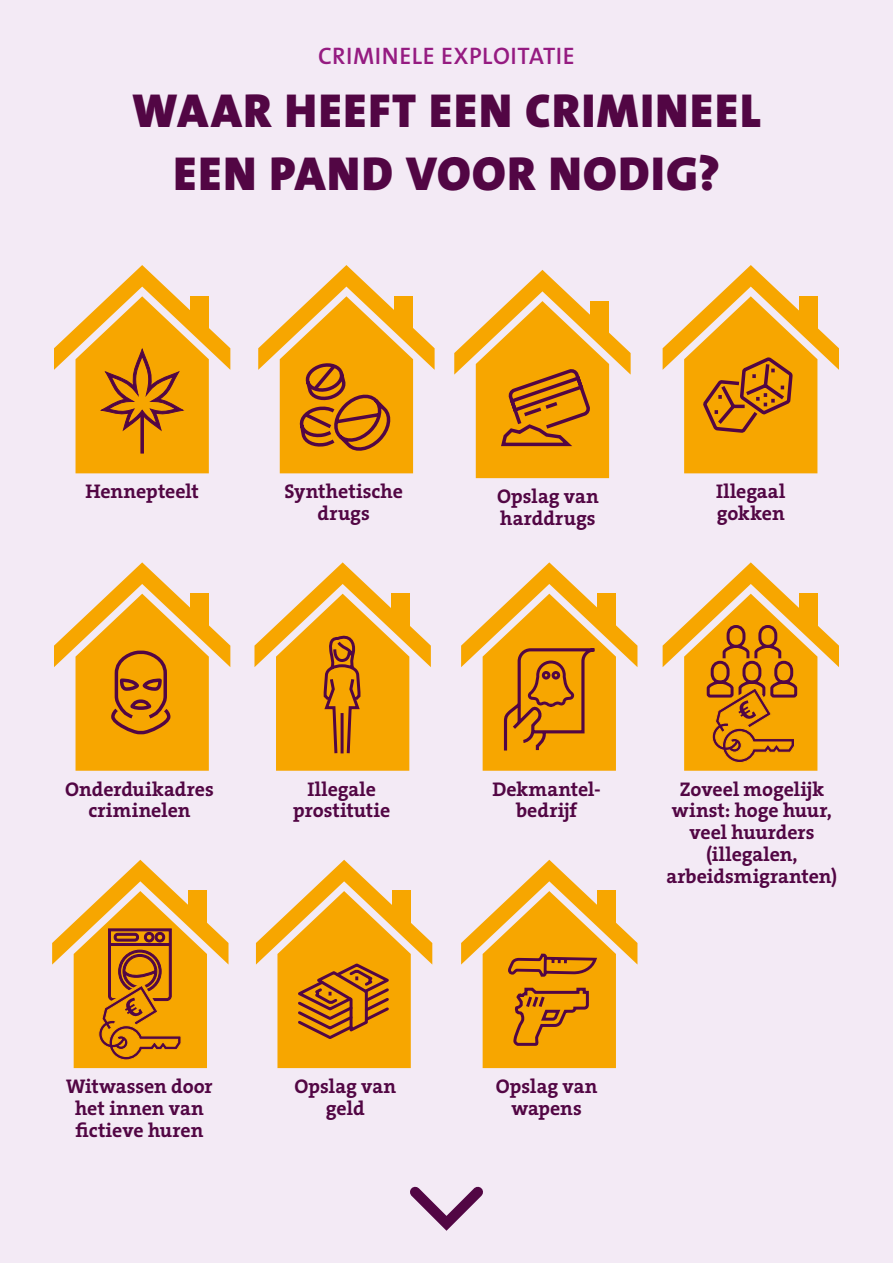
<style>
.page{position:relative;width:893px;height:1263px;background:#f3eaf5}
.page>*{position:absolute;margin:0;border:0;box-sizing:border-box;transform-origin:0 0}
.t1{font:900 48px/63px "The Sans";letter-spacing:.035em;color:#520644;text-align:center}
.t2{font:600 24px "The Sans";letter-spacing:.025em;color:#951b81}
.t3{font:700 19.95px/21.9px "The Serif B W7";color:#520644;text-align:center}
</style>
<div class="page">
<svg style="left:254px;top:562px;width:177px;height:209px"></svg>
<svg style="left:663px;top:562px;width:176px;height:209px"></svg>
<svg style="left:52px;top:860px;width:176px;height:208px"></svg>
<svg style="left:54px;top:265px;width:176px;height:208px"></svg>
<svg style="left:258px;top:265px;width:177px;height:208px"></svg>
<svg style="left:663px;top:265px;width:176px;height:209px"></svg>
<svg style="left:454px;top:270px;width:177px;height:208px"></svg>
<svg style="left:54px;top:562px;width:176px;height:209px"></svg>
<svg style="left:256px;top:860px;width:176px;height:208px"></svg>
<svg style="left:461px;top:562px;width:176px;height:506px"></svg>
<svg style="left:410px;top:1186px;width:73px;height:45px"></svg>
<p class="t2" style="left:318px;top:36px;width:258px">CRIMINELE EXPLOITATIE</p>
<h1 class="t1" style="left:132px;top:79px;width:630px">WAAR HEEFT EEN CRIMINEEL<br>EEN PAND VOOR NODIG?</h1>
<p class="t3" style="left:85px;top:480px;width:115px">Hennepteelt</p>
<p class="t3" style="left:284px;top:480px;width:120px">Synthetische drugs</p>
<p class="t3" style="left:716px;top:480px;width:71px;text-align:left">Illegaal gokken</p>
<p class="t3" style="left:497px;top:485px;width:103px;text-align:left">Opslag van harddrugs</p>
<p class="t3" style="left:65px;top:778px;width:150px">Onderduikadres criminelen</p>
<p class="t3" style="left:293px;top:778px;width:99px">Illegale prostitutie</p>
<p class="t3" style="left:666px;top:778px;width:172px">Zoveel mogelijk winst: hoge huur, veel huurders (illegalen, arbeidsmigranten)</p>
<p class="t3" style="left:492px;top:778px;width:110px">Dekmantel&shy;bedrijf</p>
<p class="t3" style="left:66px;top:1075px;width:148px">Witwassen door het innen van fictieve huren</p>
<p class="t3" style="left:294px;top:1075px;width:103px">Opslag van geld</p>
<p class="t3" style="left:496px;top:1075px;width:103px">Opslag van wapens</p>
</div>
